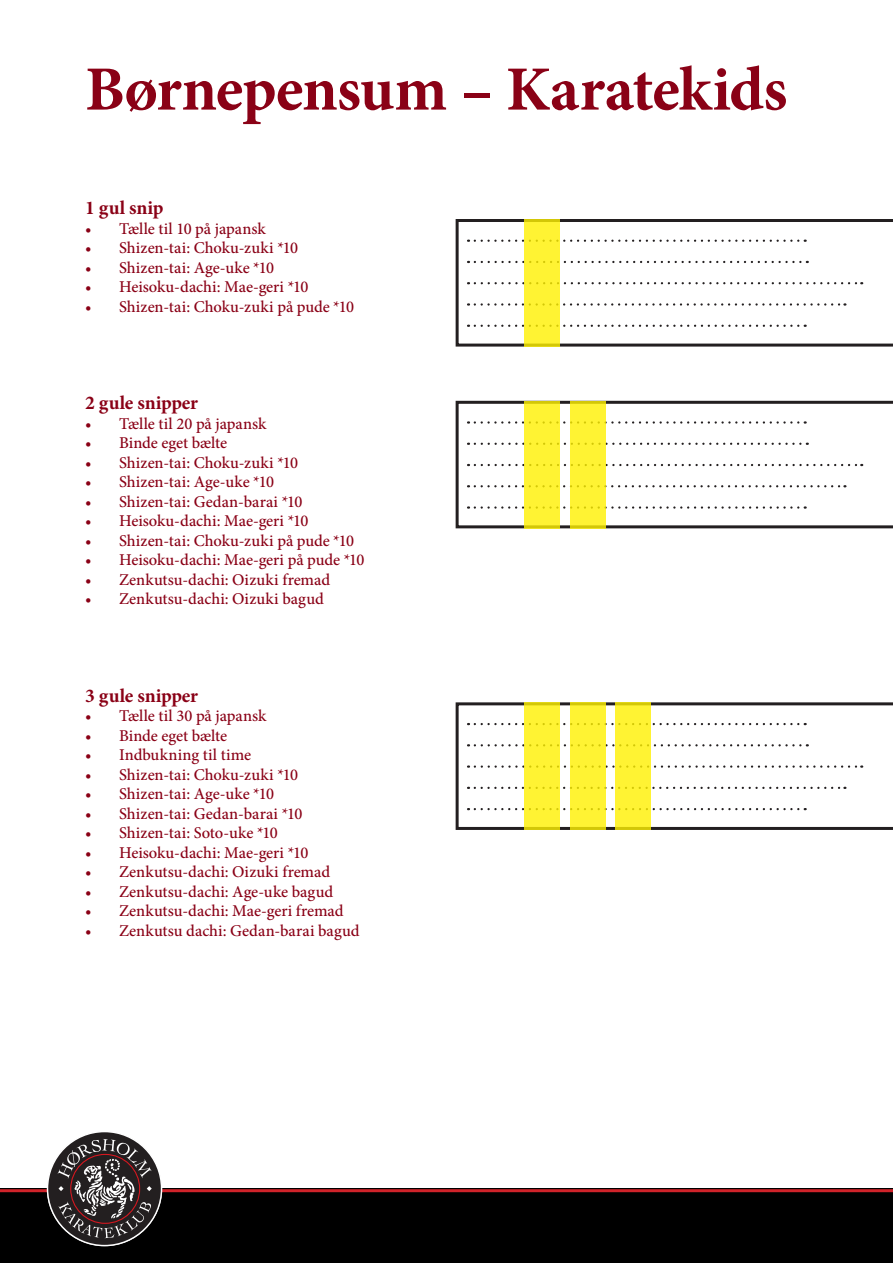
<style>
.page{position:relative;width:893px;height:1263px;background:#fff}
.page>*{position:absolute;margin:0;border:0;box-sizing:border-box;transform-origin:0 0}
.t1{font:700 63px "Minion Pro";letter-spacing:-.015em;color:#8a0116}
.t2{font:700 19.5px "Minion Pro";letter-spacing:-.015em;color:#8a0116}
.t3{font:500 16.5px "Minion Pro";color:#8a0116}
</style>
<div class="page">
<div style="left:0;top:1188px;width:893px;height:75px;background:#000"></div>
<hr style="left:0;top:1189px;width:893px;height:3px;background:#d1232a">
<svg style="left:48px;top:1131px;width:114px;height:114px"></svg>
<svg style="left:58px;top:1139px;width:94px;height:99px;background:#544c4d"></svg>
<svg style="left:456px;top:219px;width:437px;height:128px"></svg>
<svg style="left:475px;top:240px;width:331px;height:2px"></svg>
<svg style="left:475px;top:261px;width:333px;height:2px"></svg>
<svg style="left:475px;top:282px;width:387px;height:2px"></svg>
<svg style="left:475px;top:303px;width:370px;height:3px"></svg>
<svg style="left:475px;top:325px;width:331px;height:2px"></svg>
<svg style="left:524px;top:219px;width:36px;height:128px;background:#fbef30"></svg>
<svg style="left:456px;top:401px;width:437px;height:127px"></svg>
<svg style="left:475px;top:421px;width:331px;height:3px"></svg>
<svg style="left:475px;top:443px;width:333px;height:2px"></svg>
<svg style="left:475px;top:464px;width:387px;height:2px"></svg>
<svg style="left:475px;top:485px;width:370px;height:2px"></svg>
<svg style="left:475px;top:506px;width:331px;height:3px"></svg>
<svg style="left:524px;top:401px;width:36px;height:127px;background:#fcf030"></svg>
<svg style="left:570px;top:401px;width:36px;height:127px;background:#fcf030"></svg>
<svg style="left:456px;top:702px;width:437px;height:128px"></svg>
<svg style="left:475px;top:723px;width:331px;height:2px"></svg>
<svg style="left:475px;top:744px;width:333px;height:2px"></svg>
<svg style="left:475px;top:765px;width:387px;height:3px"></svg>
<svg style="left:475px;top:787px;width:370px;height:2px"></svg>
<svg style="left:475px;top:808px;width:331px;height:2px"></svg>
<svg style="left:524px;top:702px;width:36px;height:128px;background:#fbef30"></svg>
<svg style="left:570px;top:702px;width:36px;height:128px;background:#fbef2f"></svg>
<svg style="left:615px;top:702px;width:35px;height:128px;background:#fbef2f"></svg>
<h1 class="t1" style="left:85px;top:45px;width:704px">Børnepensum – Karatekids</h1>
<p class="t2" style="left:85px;top:194px;width:80px">1 gul snip</p>
<p class="t3" style="left:85px;top:217px;width:182px">• Tælle til 10 på japansk</p>
<p class="t3" style="left:85px;top:237px;width:215px">• Shizen-tai: Choku-zuki *10</p>
<p class="t3" style="left:85px;top:256px;width:191px">• Shizen-tai: Age-uke *10</p>
<p class="t3" style="left:85px;top:276px;width:225px">• Heisoku-dachi: Mae-geri *10</p>
<p class="t3" style="left:85px;top:295px;width:271px">• Shizen-tai: Choku-zuki på pude *10</p>
<p class="t2" style="left:85px;top:389px;width:115px">2 gule snipper</p>
<p class="t3" style="left:85px;top:412px;width:183px">• Tælle til 20 på japansk</p>
<p class="t3" style="left:85px;top:432px;width:144px">• Binde eget bælte</p>
<p class="t3" style="left:85px;top:451px;width:215px">• Shizen-tai: Choku-zuki *10</p>
<p class="t3" style="left:85px;top:471px;width:191px">• Shizen-tai: Age-uke *10</p>
<p class="t3" style="left:85px;top:490px;width:219px">• Shizen-tai: Gedan-barai *10</p>
<p class="t3" style="left:85px;top:510px;width:225px">• Heisoku-dachi: Mae-geri *10</p>
<p class="t3" style="left:85px;top:529px;width:271px">• Shizen-tai: Choku-zuki på pude *10</p>
<p class="t3" style="left:85px;top:549px;width:281px">• Heisoku-dachi: Mae-geri på pude *10</p>
<p class="t3" style="left:85px;top:568px;width:247px">• Zenkutsu-dachi: Oizuki fremad</p>
<p class="t3" style="left:85px;top:588px;width:240px">• Zenkutsu-dachi: Oizuki bagud</p>
<p class="t2" style="left:85px;top:682px;width:115px">3 gule snipper</p>
<p class="t3" style="left:85px;top:705px;width:183px">• Tælle til 30 på japansk</p>
<p class="t3" style="left:85px;top:724px;width:144px">• Binde eget bælte</p>
<p class="t3" style="left:85px;top:744px;width:168px">• Indbukning til time</p>
<p class="t3" style="left:85px;top:763px;width:215px">• Shizen-tai: Choku-zuki *10</p>
<p class="t3" style="left:85px;top:783px;width:191px">• Shizen-tai: Age-uke *10</p>
<p class="t3" style="left:85px;top:802px;width:219px">• Shizen-tai: Gedan-barai *10</p>
<p class="t3" style="left:85px;top:822px;width:194px">• Shizen-tai: Soto-uke *10</p>
<p class="t3" style="left:85px;top:841px;width:225px">• Heisoku-dachi: Mae-geri *10</p>
<p class="t3" style="left:85px;top:861px;width:247px">• Zenkutsu-dachi: Oizuki fremad</p>
<p class="t3" style="left:85px;top:880px;width:250px">• Zenkutsu-dachi: Age-uke bagud</p>
<p class="t3" style="left:85px;top:900px;width:260px">• Zenkutsu-dachi: Mae-geri fremad</p>
<p class="t3" style="left:85px;top:919px;width:276px">• Zenkutsu dachi: Gedan-barai bagud</p>
</div>
